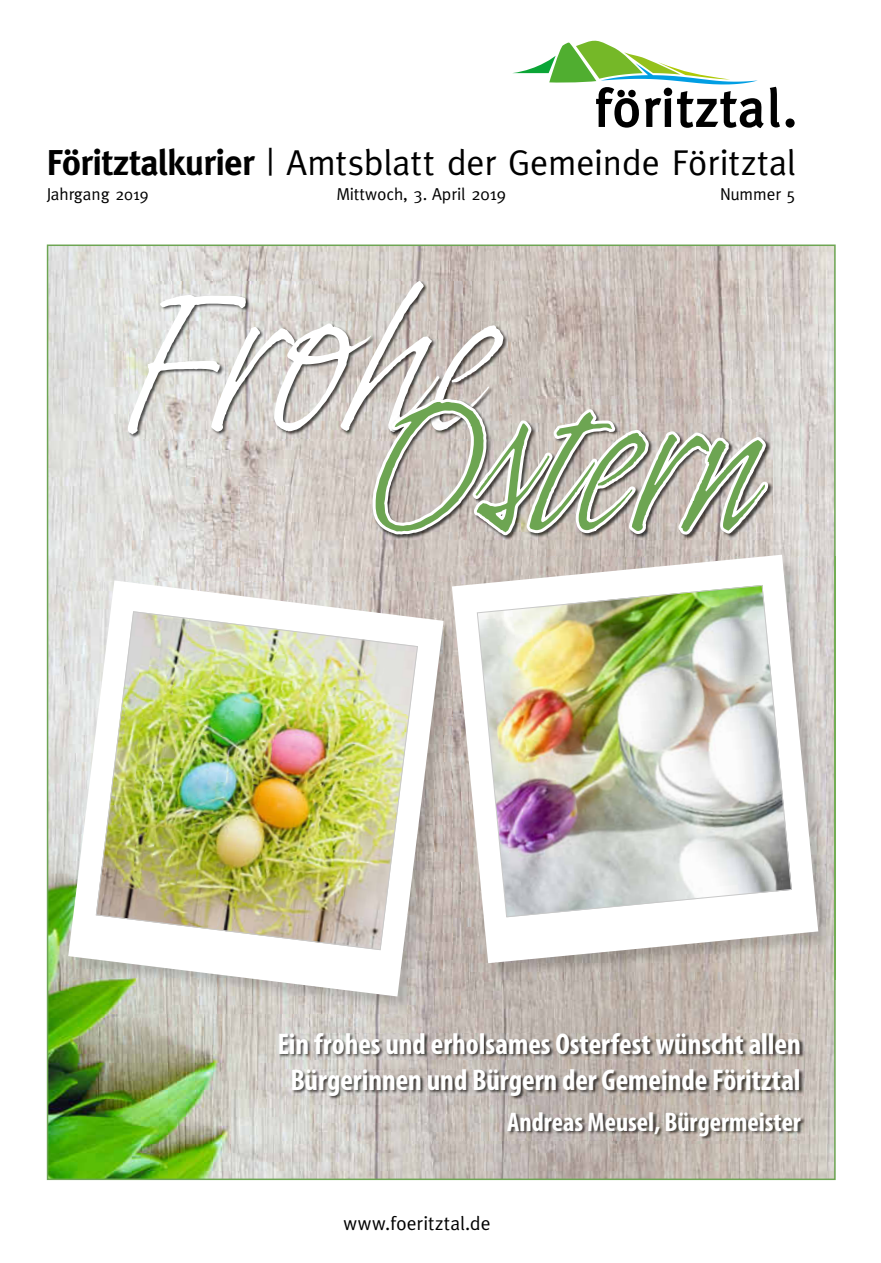
<style>
.page{position:relative;width:881px;height:1263px;background:#fff}
.page>*{position:absolute;margin:0;border:0;box-sizing:border-box;transform-origin:0 0}
.t1{font:201.6px "Indy Italic Plain";letter-spacing:-.005em;color:#fff}
.t2{font:186.3px "Indy Italic Plain";letter-spacing:.015em;color:#6da552}
.t3{font:36px "Meta";letter-spacing:-.005em;color:#000}
.t4{font:700 condensed 30px/36px "Myriad Pro";color:#fff;text-align:center}
.t5{font:700 condensed 27px "Myriad Pro";color:#fff}
.t6{font:19.5px "Meta";letter-spacing:.015em;color:#000}
.t7{font:17.25px "Meta";color:#000}
.s1{font-weight:700}
.s2{font-size:16.5px}
</style>
<div class="page">
<svg style="left:587px;top:40px;width:207px;height:88px"></svg>
<img style="left:50px;top:247px;width:782px;height:930px">
<img style="left:279px;top:1034px;width:525px;height:106px">
<img style="left:69px;top:582px;width:391px;height:431px">
<svg style="left:68px;top:580px;width:375px;height:416px"></svg>
<img style="left:96px;top:611px;width:321px;height:339px">
<div style="left:96px;top:611px;width:321px;height:339px;border:1px solid #c9c9c9;border-radius:36px"></div>
<img style="left:460px;top:556px;width:375px;height:424px">
<img style="left:453px;top:963px;width:7px;height:17px">
<svg style="left:451px;top:555px;width:367px;height:408px"></svg>
<img style="left:477px;top:585px;width:314px;height:332px">
<div style="left:477px;top:585px;width:314px;height:332px;border:1px solid #c9c9c9;border-radius:28px"></div>
<img style="left:128px;top:281px;width:241px;height:157px">
<img style="left:372px;top:399px;width:400px;height:140px">
<svg style="left:369px;top:42px;width:218px;height:496px"></svg>
<svg style="left:467px;top:406px;width:304px;height:135px"></svg>
<p class="t3" style="left:47px;top:142px;width:750px"><span class="s1">Föritztalkurier</span> | Amtsblatt der Gemeinde Föritztal</p>
<p class="t7" style="left:47px;top:184px;width:103px">Jahrgang <span class="s2">2019</span></p>
<p class="t7" style="left:336px;top:184px;width:171px">Mittwoch, 3. April 2019</p>
<p class="t7" style="left:719px;top:184px;width:77px">Nummer 5</p>
<h1 class="t1" style="left:122px;top:242px;width:367px">Frohe</h1>
<h2 class="t2" style="left:366px;top:355px;width:397px">Ostern</h2>
<p class="t4" style="left:277px;top:1025px;width:525px">Ein frohes und erholsames Osterfest wünscht allen<br>Bürgerinnen und Bürgern der Gemeinde Föritztal</p>
<p class="t5" style="left:507px;top:1105px;width:295px">Andreas Meusel, Bürgermeister</p>
<p class="t6" style="left:343px;top:1211px;width:148px">www.foeritztal.de</p>
</div>
